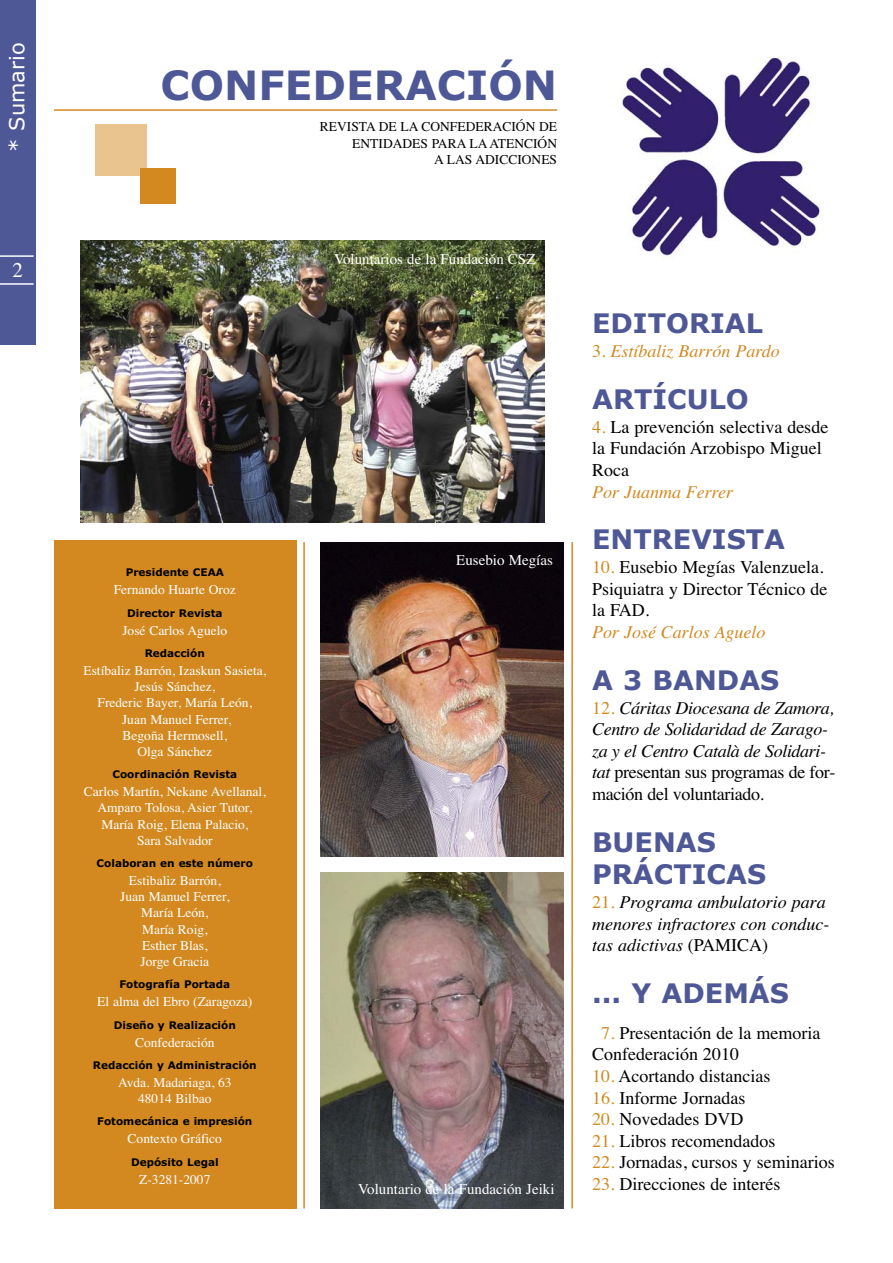
<style>
.page{position:relative;width:893px;height:1263px;background:#fff}
.page>*{position:absolute;margin:0;border:0;box-sizing:border-box;transform-origin:0 0}
.t1{font:700 40.5px "Verdana";color:#4f5896}
.t2{font:700 27px/32.4px "Verdana";color:#4f5896}
.t3{font:21px "Verdana";color:#fff}
.t4{font:21px "Times";color:#fff}
.t5{font:18px/21.6px "Times";color:#000}
.t6{font:italic 18px/21.6px "Times";letter-spacing:-.02em;color:#000}
.t7{font:italic 18px/21.6px "Times";color:#000}
.t8{font:italic 18px "Times";color:#d38920}
.t9{font:15px "Times";color:#fff}
.t10{font:13.5px/16.2px "Times";color:#fff;text-align:center}
.t11{font:13.5px/16.2px "Times";color:#000;text-align:right}
.t12{font:700 10.5px "Verdana";color:#000}
.s1{font-style:normal}
.s2{color:#d38920}
.s3{font-style:normal;color:#d38920}
.s4{color:#fff}
</style>
<div class="page">
<hr style="left:54px;top:109px;width:503px;height:2px;background:#d38920">
<div style="left:0;top:0;width:36px;height:344px;background:#4f5896"></div>
<hr style="left:0;top:255px;width:34px;height:2px;background:#fff">
<hr style="left:0;top:283px;width:34px;height:2px;background:#fff">
<div style="left:96px;top:125px;width:51px;height:51px;background:#e9c48f"></div>
<div style="left:140px;top:169px;width:36px;height:35px;background:#d38920"></div>
<hr style="left:303px;top:542px;width:2px;height:666px;background:#d38920">
<hr style="left:571px;top:542px;width:2px;height:666px;background:#d38920">
<img style="left:81px;top:240px;width:463px;height:282px">
<img style="left:321px;top:542px;width:242px;height:314px">
<img style="left:321px;top:872px;width:242px;height:336px">
<div style="left:54px;top:540px;width:243px;height:669px;background:#d38920"></div>
<img style="left:620px;top:57px;width:200px;height:201px">
<h3 class="t3" style="left:9px;top:152px;width:111px;rotate:-90deg">* Sumario</h3>
<h3 class="t4" style="left:13px;top:262px;width:12px">2</h3>
<h1 class="t1" style="left:161px;top:69px;width:398px">CONFEDERACIÓN</h1>
<p class="t11" style="left:320px;top:120px;width:239px">REVISTA DE LA CONFEDERACIÓN DE<br>ENTIDADES PARA LA ATENCIÓN<br>A LAS ADICCIONES</p>
<p class="t12" style="left:126px;top:568px;width:100px">Presidente CEAA</p>
<p class="t10" style="left:114px;top:583px;width:124px">Fernando Huarte Oroz</p>
<p class="t12" style="left:127px;top:609px;width:97px">Director Revista</p>
<p class="t10" style="left:122px;top:623px;width:106px">José Carlos Aguelo</p>
<p class="t12" style="left:145px;top:649px;width:62px">Redacción</p>
<p class="t10" style="left:83px;top:664px;width:184px">Estíbaliz Barrón, Izaskun Sasieta,<br>Jesús Sánchez,<br>Frederic Bayer, María León,<br>Juan Manuel Ferrer,<br>Begoña Hermosell,<br>Olga Sánchez</p>
<p class="t12" style="left:112px;top:770px;width:126px">Coordinación Revista</p>
<p class="t10" style="left:84px;top:785px;width:183px">Carlos Martín, Nekane Avellanal,<br>Amparo Tolosa, Asier Tutor,<br>María Roig, Elena Palacio,<br>Sara Salvador</p>
<p class="t12" style="left:97px;top:859px;width:158px">Colaboran en este número</p>
<p class="t10" style="left:120px;top:874px;width:111px">Estibaliz Barrón,<br>Juan Manuel Ferrer,<br>María León,<br>María Roig,<br>Esther Blas,<br>Jorge Gracia</p>
<p class="t12" style="left:119px;top:980px;width:112px">Fotografía Portada</p>
<p class="t10" style="left:97px;top:995px;width:157px">El alma del Ebro (Zaragoza)</p>
<p class="t12" style="left:114px;top:1020px;width:124px">Diseño y Realización</p>
<p class="t10" style="left:135px;top:1035px;width:81px">Confederación</p>
<p class="t12" style="left:93px;top:1061px;width:165px">Redacción y Administración</p>
<p class="t10" style="left:118px;top:1075px;width:115px">Avda. Madariaga, 63<br>48014 Bilbao</p>
<p class="t12" style="left:97px;top:1117px;width:157px">Fotomecánica e impresión</p>
<p class="t10" style="left:128px;top:1132px;width:96px">Contexto Gráfico</p>
<p class="t12" style="left:131px;top:1157px;width:89px">Depósito Legal</p>
<p class="t10" style="left:139px;top:1172px;width:73px">Z-3281-2007</p>
<p class="t9" style="left:334px;top:254px;width:203px">Voluntarios de la Fundación CSZ</p>
<p class="t9" style="left:456px;top:554px;width:98px">Eusebio Megías</p>
<p class="t9" style="left:358px;top:1183px;width:198px">Voluntario de la Fundación Jeiki</p>
<h2 class="t2" style="left:592px;top:309px;width:172px">EDITORIAL</h2>
<h3 class="t8" style="left:592px;top:345px;width:189px"><span class="s1">3.</span> Estíbaliz Barrón Pardo</h3>
<h2 class="t2" style="left:592px;top:385px;width:158px">ARTÍCULO</h2>
<h3 class="t5" style="left:592px;top:418px;width:238px"><span class="s2">4.</span> La prevención selectiva desde la Fundación Arzobispo Miguel<br>Roca</h3>
<h3 class="t8" style="left:592px;top:485px;width:143px">Por Juanma Ferrer</h3>
<h2 class="t2" style="left:592px;top:525px;width:195px">ENTREVISTA</h2>
<h3 class="t5" style="left:592px;top:558px;width:237px"><span class="s2">10.</span> Eusebio Megías Valenzuela.<br>Psiquiatra y Director Técnico de la FAD.</h3>
<h3 class="t8" style="left:592px;top:625px;width:175px">Por José Carlos Aguelo</h3>
<h2 class="t2" style="left:592px;top:666px;width:189px">A 3 BANDAS</h2>
<h3 class="t6" style="left:592px;top:698px;width:245px"><span class="s3">12.</span> Cáritas Diocesana de Zamora,<br>Centro de Solidaridad de Zarago&shy;za y el Centro Català de Solidari&shy;tat <span class="s1">presentan sus programas de for&shy;mación del voluntariado.</span></h3>
<h2 class="t2" style="left:592px;top:828px;width:176px">BUENAS<br>PRÁCTICAS</h2>
<h3 class="t7" style="left:592px;top:893px;width:239px"><span class="s3">21.</span> Programa ambulatorio para menores infractores con conduc&shy;tas adictivas <span class="s1">(PAMICA)</span></h3>
<h2 class="t2" style="left:592px;top:979px;width:198px">... Y ADEMÁS</h2>
<h3 class="t5" style="left:592px;top:1023px;width:230px"><span class="s4">0</span><span class="s2">7.</span> Presentación de la memoria<br>Confederación 2010</h3>
<h3 class="t5" style="left:592px;top:1067px;width:180px"><span class="s2">10.</span> Acortando distancias</h3>
<h3 class="t5" style="left:592px;top:1088px;width:155px"><span class="s2">16.</span> Informe Jornadas</h3>
<h3 class="t5" style="left:592px;top:1110px;width:153px"><span class="s2">20.</span> Novedades DVD</h3>
<h3 class="t5" style="left:592px;top:1131px;width:185px"><span class="s2">21.</span> Libros recomendados</h3>
<h3 class="t5" style="left:592px;top:1153px;width:244px"><span class="s2">22.</span> Jornadas, cursos y seminarios</h3>
<h3 class="t5" style="left:592px;top:1175px;width:190px"><span class="s2">23.</span> Direcciones de interés</h3>
</div>
